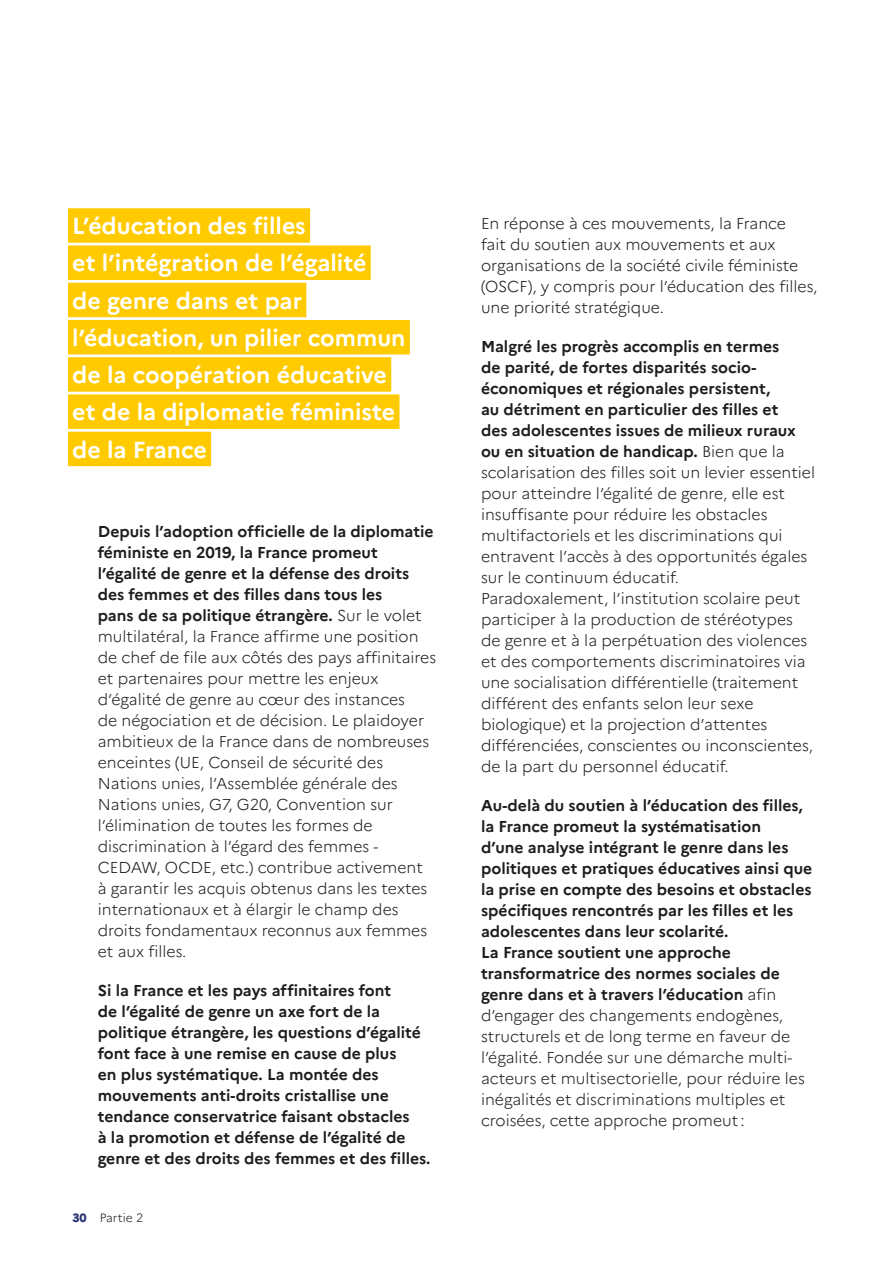
<style>
.page{position:relative;width:893px;height:1263px;background:#fff}
.page>*{position:absolute;margin:0;border:0;box-sizing:border-box;transform-origin:0 0}
.INTER_SURLIGNE_BLEU_clair{font:700 23.1px "Marianne";color:#fff}
.TEXTE_COURANT{font:300 15.75px/21px "Marianne";color:#1d1d1b}
.TEXTE_COURANT-2{font:700 15.75px/21px "Marianne";color:#1d1d1b}
.TEXTE_COURANT-3{font:300 12px "Marianne";color:#1d1d1b}
.s1{font-weight:700}
.s2{font-weight:800;color:#273475}
.s3{font-weight:300}
</style>
<div class="page">
<div style="left:68px;top:208px;width:242px;height:35px;background:#ffcb00"></div>
<div style="left:68px;top:245px;width:303px;height:35px;background:#ffcb00"></div>
<div style="left:68px;top:283px;width:238px;height:34px;background:#ffcb00"></div>
<div style="left:68px;top:320px;width:342px;height:34px;background:#ffcb00"></div>
<div style="left:68px;top:357px;width:323px;height:35px;background:#ffcb00"></div>
<div style="left:68px;top:394px;width:331px;height:35px;background:#ffcb00"></div>
<div style="left:68px;top:432px;width:143px;height:34px;background:#ffcb00"></div>
<p class="INTER_SURLIGNE_BLEU_clair" style="left:72px;top:208px;width:235px">L’éducation des filles</p>
<p class="INTER_SURLIGNE_BLEU_clair" style="left:72px;top:245px;width:296px">et l’intégration de l’égalité</p>
<p class="INTER_SURLIGNE_BLEU_clair" style="left:72px;top:283px;width:231px">de genre dans et par</p>
<p class="INTER_SURLIGNE_BLEU_clair" style="left:72px;top:320px;width:335px">l’éducation, un pilier commun</p>
<p class="INTER_SURLIGNE_BLEU_clair" style="left:72px;top:357px;width:316px">de la coopération éducative</p>
<p class="INTER_SURLIGNE_BLEU_clair" style="left:72px;top:394px;width:324px">et de la diplomatie féministe</p>
<p class="INTER_SURLIGNE_BLEU_clair" style="left:72px;top:432px;width:136px">de la France</p>
<p class="TEXTE_COURANT" style="left:98px;top:519px;width:340px"><span class="s1">Depuis l’adoption officielle de la diplomatie féministe en 2019, la France promeut l’égalité de genre et la défense des droits des femmes et des filles dans tous les<br>pans de sa politique étrangère.</span> Sur le volet multilatéral, la France affirme une position de chef de file aux côtés des pays affinitaires et partenaires pour mettre les enjeux d’égalité de genre au cœur des instances<br>de négociation et de décision. Le plaidoyer ambitieux de la France dans de nombreuses enceintes (UE, Conseil de sécurité des Nations unies, l’Assemblée générale des Nations unies, G7, G20, Convention sur l’élimination de toutes les formes de discrimination à l’égard des femmes - CEDAW, OCDE, etc.) contribue activement<br>à garantir les acquis obtenus dans les textes internationaux et à élargir le champ des droits fondamentaux reconnus aux femmes et aux filles.</p>
<p class="TEXTE_COURANT-2" style="left:98px;top:978px;width:334px">Si la France et les pays affinitaires font<br>de l’égalité de genre un axe fort de la politique étrangère, les questions d’égalité font face à une remise en cause de plus<br>en plus systématique. La montée des mouvements anti-droits cristallise une tendance conservatrice faisant obstacles<br>à la promotion et défense de l’égalité de genre et des droits des femmes et des filles.</p>
<p class="TEXTE_COURANT-3" style="left:72px;top:1208px;width:72px"><span class="s2">30</span> Partie 2</p>
<p class="TEXTE_COURANT" style="left:481px;top:211px;width:338px">En réponse à ces mouvements, la France<br>fait du soutien aux mouvements et aux organisations de la société civile féministe (OSCF), y compris pour l’éducation des filles, une priorité stratégique.</p>
<p class="TEXTE_COURANT" style="left:481px;top:334px;width:336px"><span class="s1">Malgré les progrès accomplis en termes<br>de parité, de fortes disparités socio&shy;économiques et régionales persistent,<br>au détriment en particulier des filles et<br>des adolescentes issues de milieux ruraux ou en situation de handicap.</span> Bien que la scolarisation des filles soit un levier essentiel pour atteindre l’égalité de genre, elle est insuffisante pour réduire les obstacles multifactoriels et les discriminations qui entravent l’accès à des opportunités égales sur le continuum éducatif.<br>Paradoxalement, l’institution scolaire peut participer à la production de stéréotypes de genre et à la perpétuation des violences et des comportements discriminatoires via une socialisation différentielle (traitement différent des enfants selon leur sexe biologique) et la projection d’attentes différenciées, conscientes ou inconscientes, de la part du personnel éducatif.</p>
<p class="TEXTE_COURANT-2" style="left:481px;top:793px;width:333px">Au-delà du soutien à l’éducation des filles, la France promeut la systématisation<br>d’une analyse intégrant le genre dans les politiques et pratiques éducatives ainsi que la prise en compte des besoins et obstacles spécifiques rencontrés par les filles et les adolescentes dans leur scolarité.<br>La France soutient une approche transformatrice des normes sociales de genre dans et à travers l’éducation <span class="s3">afin d’engager des changements endogènes, structurels et de long terme en faveur de l’égalité. Fondée sur une démarche multi&shy;acteurs et multisectorielle, pour réduire les inégalités et discriminations multiples et croisées, cette approche promeut :</span></p>
</div>
